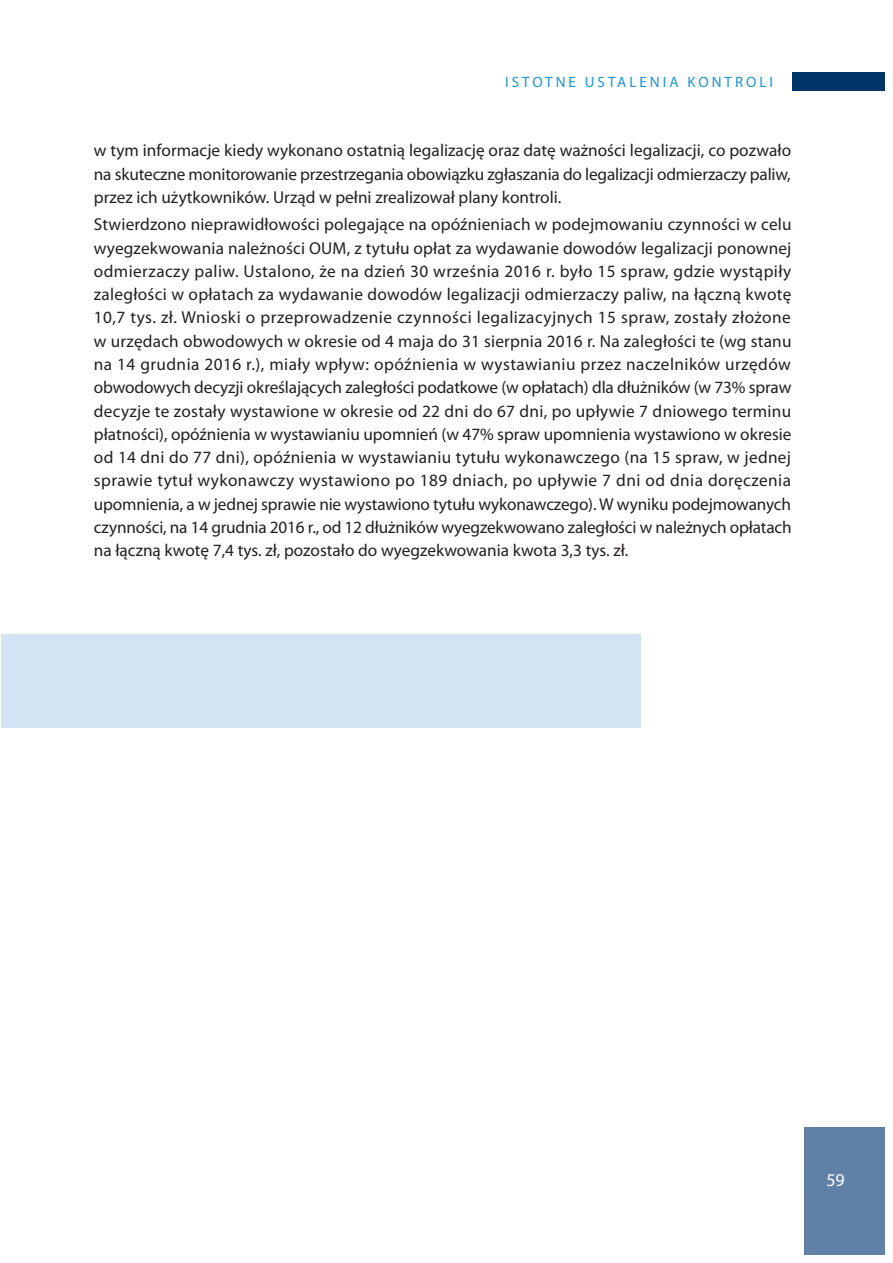
<style>
.page{position:relative;width:893px;height:1263px;background:#fff}
.page>*{position:absolute;margin:0;border:0;box-sizing:border-box;transform-origin:0 0}
.t1{font:18px "Myriad Pro";color:#fff}
.t2{font:17.25px/23.2px "Myriad Pro";color:#231f20;text-align:justify}
.t3{font:15px "Myriad Pro";letter-spacing:.2em;color:#1c94d2}
</style>
<div class="page">
<div style="left:804px;top:1127px;width:80px;height:127px;background:#6180a7"></div>
<div style="left:792px;top:72px;width:92px;height:19px;background:#003667"></div>
<div style="left:1px;top:635px;width:640px;height:93px;background:#d2e3f4"></div>
<p class="t3" style="left:505px;top:73px;width:269px">ISTOTNE USTALENIA KONTROLI</p>
<p class="t2" style="left:94px;top:139px;width:699px">w tym informacje kiedy wykonano ostatnią legalizację oraz datę ważności legalizacji, co pozwało na skuteczne monitorowanie przestrzegania obowiązku zgłaszania do legalizacji odmierzaczy paliw, przez ich użytkowników. Urząd w pełni zrealizował plany kontroli.</p>
<p class="t2" style="left:94px;top:213px;width:699px">Stwierdzono nieprawidłowości polegające na opóźnieniach w podejmowaniu czynności w celu wyegzekwowania należności OUM, z tytułu opłat za wydawanie dowodów legalizacji ponownej odmierzaczy paliw. Ustalono, że na dzień 30 września 2016 r. było 15 spraw, gdzie wystąpiły zaległości w opłatach za wydawanie dowodów legalizacji odmierzaczy paliw, na łączną kwotę 10,7 tys. zł. Wnioski o przeprowadzenie czynności legalizacyjnych 15 spraw, zostały złożone w urzędach obwodowych w okresie od 4 maja do 31 sierpnia 2016 r. Na zaległości te (wg stanu na 14 grudnia 2016 r.), miały wpływ: opóźnienia w wystawianiu przez naczelników urzędów obwodowych decyzji określających zaległości podatkowe (w opłatach) dla dłużników (w 73% spraw decyzje te zostały wystawione w okresie od 22 dni do 67 dni, po upływie 7 dniowego terminu płatności), opóźnienia w wystawianiu upomnień (w 47% spraw upomnienia wystawiono w okresie od 14 dni do 77 dni), opóźnienia w wystawianiu tytułu wykonawczego (na 15 spraw, w jednej sprawie tytuł wykonawczy wystawiono po 189 dniach, po upływie 7 dni od dnia doręczenia upomnienia, a w jednej sprawie nie wystawiono tytułu wykonawczego). W wyniku podejmowanych czynności, na 14 grudnia 2016 r., od 12 dłużników wyegzekwowano zaległości w należnych opłatach na łączną kwotę 7,4 tys. zł, pozostało do wyegzekwowania kwota 3,3 tys. zł.</p>
<p class="t1" style="left:826px;top:1168px;width:20px">59</p>
</div>
